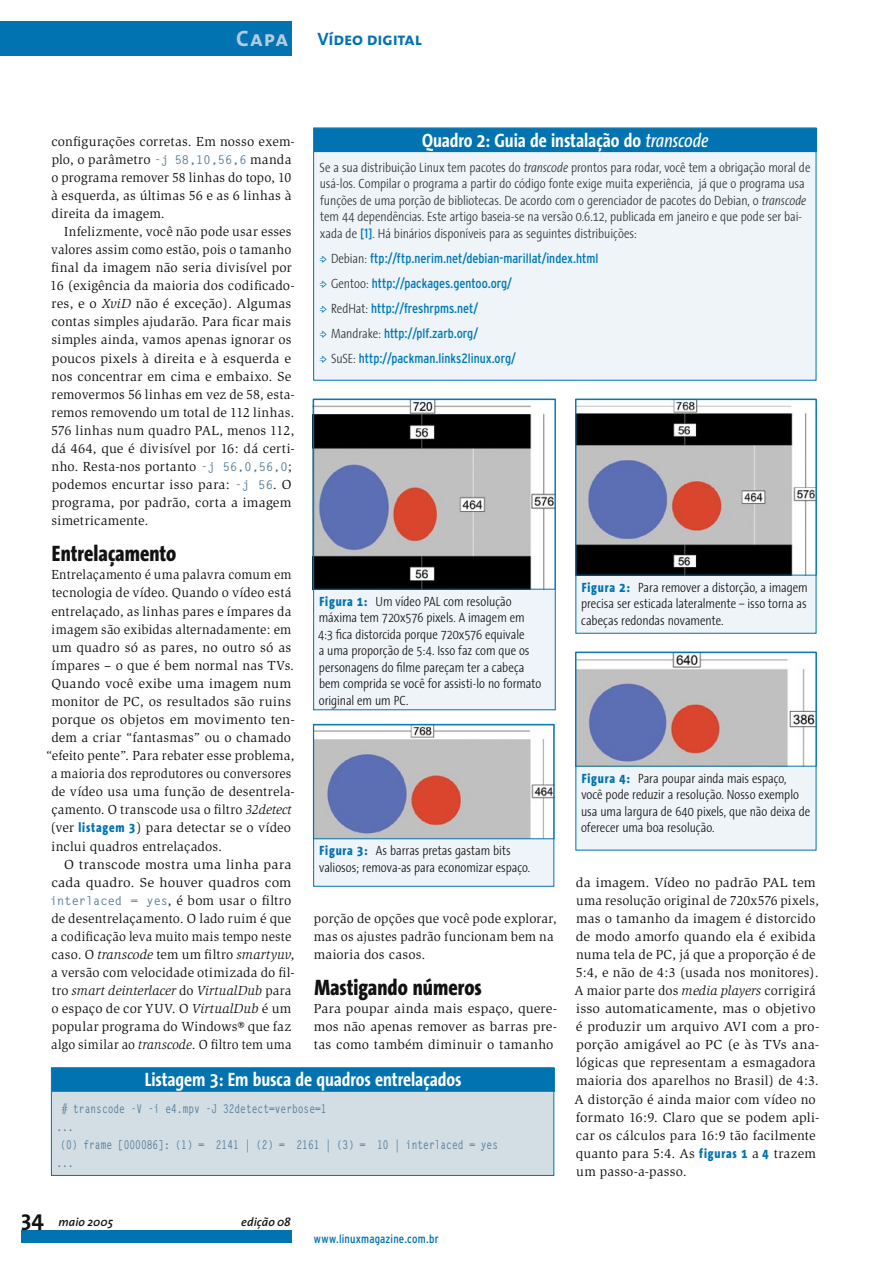
<style>
.page{position:relative;width:893px;height:1263px;background:#fff}
.page>*{position:absolute;margin:0;border:0;box-sizing:border-box;transform-origin:0 0}
.subtitle{font:800 22.5px "The Sans Condensed";color:#121212}
.t1{font:22.5px "The Sans Bold Caps";color:#b5cce0}
.t2{font:700 22.5px "The Sans";color:#121212}
.title_box{font:700 19.5px "The Sans Condensed";letter-spacing:-.005em;color:#fff}
.t3{font:18px "The Sans Bold Caps";letter-spacing:-.01em;color:#0073b0}
.paragraph_one{font:13.5px/18px "Slimbach";letter-spacing:.01em;color:#121212;text-align:justify}
.paragraph{font:13.5px/18px "Slimbach";letter-spacing:.015em;color:#121212}
.t4{font:300 13.5px/16.5px "The Sans Condensed";color:#121212}
.paragraph_box{font:300 13.5px/16.5px "The Sans Condensed";color:#303232}
.paragraph-2{font:13.5px/18px "Slimbach";letter-spacing:.015em;color:#121212;scale:1.04 1}
.paragraph_box_list{font:condensed 13.5px "Interstate";color:#007ab5}
.paragraph_one-2{font:13.5px "Slimbach";letter-spacing:.01em;color:#121212;scale:.95 1}
.paragraph_one-3{font:13.5px "Slimbach";letter-spacing:.01em;color:#121212;scale:1.05 1}
.codelist_box{font:700 12px "Gothic Looser";color:#577c98;scale:.8 1}
.t5{font:condensed 12px "Interstate";letter-spacing:.015em;color:#0073b0}
.t6{font:italic 600 12px "The Sans";letter-spacing:.01em;color:#121212}
.s1{font-weight:400;font-style:italic}
.s2{font-style:italic}
.s3{font-family:"Interstate";font-weight:400;font-stretch:condensed;color:#007ab5}
.s4{font-family:"The Sans Condensed";font-weight:300;font-stretch:normal;color:#303232}
.s5{font-family:"Gothic Looser";font-weight:700;font-size:12px;color:#577c98}
.s6{font-family:"The Sans Condensed";font-weight:800;color:#0073b0}
.s7{font-weight:800;color:#0073b0}
</style>
<div class="page">
<div style="left:51px;top:1068px;width:503px;height:107px;background:#d2dde4"></div>
<div style="left:52px;top:1068px;width:503px;height:24px;background:#0073b0"></div>
<div style="left:51px;top:1067px;width:503px;height:109px;border:1px solid #0073b0"></div>
<div style="left:314px;top:128px;width:502px;height:252px;background:#eff4f8"></div>
<div style="left:314px;top:128px;width:503px;height:24px;background:#0073b0"></div>
<div style="left:313px;top:128px;width:503px;height:253px;border:1px solid #0073b0"></div>
<svg style="left:313px;top:398px;width:243px;height:312px"></svg>
<svg style="left:313px;top:724px;width:242px;height:163px"></svg>
<svg style="left:575px;top:398px;width:242px;height:236px"></svg>
<svg style="left:575px;top:651px;width:242px;height:200px"></svg>
<div style="left:0;top:21px;width:292px;height:34px;background:#0073b0"></div>
<div style="left:21px;top:1230px;width:271px;height:13px;background:#0073b0"></div>
<h1 class="t1" style="left:236px;top:20px;width:54px">Capa</h1>
<h3 class="t3" style="left:317px;top:24px;width:106px">Vídeo digital</h3>
<p class="title_box" style="left:422px;top:124px;width:288px">Quadro 2: Guia de instalação do <span class="s1">transcode</span></p>
<p class="paragraph_box" style="left:320px;top:159px;width:492px">Se a sua distribuição Linux tem pacotes do <span class="s2">transcode</span> prontos para rodar, você tem a obrigação moral de usá-los. Compilar o programa a partir do código fonte exige muita experiência, já que o programa usa funções de uma porção de bibliotecas. De acordo com o gerenciador de pacotes do Debian, o <span class="s2">transcode </span>tem 44 dependências. Este artigo baseia-se na versão 0.6.12, publicada em janeiro e que pode ser bai&shy;xada de <span class="s3">[1]</span>. Há binários disponíveis para as seguintes distribuições:</p>
<p class="paragraph_box_list" style="left:331px;top:251px;width:269px"><span class="s4">Debian:</span> ftp://ftp.nerim.net/debian-marillat/index.html</p>
<p class="paragraph_box_list" style="left:331px;top:276px;width:182px"><span class="s4">Gentoo:</span> http://packages.gentoo.org/</p>
<p class="paragraph_box_list" style="left:331px;top:301px;width:149px"><span class="s4">RedHat:</span> http://freshrpms.net/</p>
<p class="paragraph_box_list" style="left:331px;top:326px;width:149px"><span class="s4">Mandrake:</span> http://plf.zarb.org/</p>
<p class="paragraph_box_list" style="left:331px;top:351px;width:186px"><span class="s4">SuSE:</span> http://packman.links2linux.org/</p>
<p class="paragraph" style="left:51px;top:132px;width:245px">configurações corretas. Em nosso exem&shy;plo, o parâmetro <span class="s5">-j 58,10,56,6</span> manda o programa remover 58 linhas do topo, 10 à esquerda, as últimas 56 e as 6 linhas à direita da imagem.</p>
<p class="paragraph" style="left:50px;top:223px;width:246px;text-indent:14px">Infelizmente, você não pode usar esses valores assim como estão, pois o tamanho final da imagem não seria divisível por 16 (exigência da maioria dos codificado&shy;res, e o <span class="s2">XviD</span> não é exceção). Algumas contas simples ajudarão. Para ficar mais simples ainda, vamos apenas ignorar os poucos pixels à direita e à esquerda e nos concentrar em cima e embaixo. Se removermos 56 linhas em vez de 58, esta&shy;remos removendo um total de 112 linhas.<br>576 linhas num quadro PAL, menos 112, dá 464, que é divisível por 16: dá certi&shy;nho. Resta-nos portanto <span class="s5">-j 56,0,56,0</span>; podemos encurtar isso para: <span class="s5">-j 56</span>. O programa, por padrão, corta a imagem simetricamente.</p>
<p class="subtitle" style="left:52px;top:541px;width:126px">Entrelaçamento</p>
<p class="paragraph_one-2" style="left:52px;top:567px;width:254px">Entrelaçamento é uma palavra comum em</p>
<p class="paragraph_one" style="left:52px;top:584px;width:241px">tecnologia de vídeo. Quando o vídeo está</p>
<p class="paragraph_one" style="left:51px;top:602px;width:242px">entrelaçado, as linhas pares e ímpares da</p>
<p class="paragraph_one" style="left:52px;top:620px;width:241px">imagem são exibidas alternadamente: em</p>
<p class="paragraph_one" style="left:52px;top:638px;width:241px">um quadro só as pares, no outro só as</p>
<p class="paragraph_one" style="left:52px;top:656px;width:244px">ímpares – o que é bem normal nas TVs.</p>
<p class="paragraph_one" style="left:51px;top:674px;width:242px">Quando você exibe uma imagem num</p>
<p class="paragraph_one" style="left:52px;top:692px;width:241px">monitor de PC, os resultados são ruins</p>
<p class="paragraph_one-3" style="left:52px;top:712px;width:233px">porque os objetos em movimento ten-</p>
<p class="paragraph_one" style="left:51px;top:729px;width:241px">dem a criar “fantasmas” ou o chamado</p>
<p class="paragraph_one" style="left:46px;top:747px;width:250px">“efeito pente”. Para rebater esse problema,</p>
<p class="paragraph_one-2" style="left:51px;top:766px;width:254px">a maioria dos reprodutores ou conversores</p>
<p class="paragraph_one" style="left:51px;top:783px;width:245px">de vídeo usa uma função de desentrela-</p>
<p class="paragraph_one" style="left:51px;top:801px;width:242px">çamento. O transcode usa o filtro <span class="s2">32detect</span></p>
<p class="paragraph_one" style="left:51px;top:819px;width:242px">(ver <span class="s6">listagem 3</span>) para detectar se o vídeo</p>
<p class="paragraph_one" style="left:52px;top:837px;width:172px">inclui quadros entrelaçados.</p>
<p class="paragraph-2" style="left:50px;top:855px;width:237px;text-indent:14px">O transcode mostra uma linha para cada quadro. Se houver quadros com <span class="s5">interlaced = yes</span>, é bom usar o filtro de desentrelaçamento. O lado ruim é que a codificação leva muito mais tempo neste caso. O <span class="s2">transcode</span> tem um filtro <span class="s2">smartyuv</span>, a versão com velocidade otimizada do fil&shy;tro <span class="s2">smart deinterlacer</span> do <span class="s2">VirtualDub</span> para o espaço de cor YUV. O <span class="s2">VirtualDub</span> é um popular programa do Windows® que faz algo similar ao <span class="s2">transcode</span>. O filtro tem uma</p>
<p class="t4" style="left:581px;top:579px;width:228px;text-align:justify"><span class="s7">Figura 2:</span> Para remover a distorção, a imagem precisa ser esticada lateralmente – isso torna as cabeças redondas novamente.</p>
<p class="t4" style="left:318px;top:593px;width:225px"><span class="s7">Figura 1:</span> Um vídeo PAL com resolução máxima tem 720x576 pixels. A imagem em 4:3 fica distorcida porque 720x576 equivale<br>a uma proporção de 5:4. Isso faz com que os personagens do filme pareçam ter a cabeça bem comprida se você for assisti-lo no formato original em um PC.</p>
<p class="t4" style="left:581px;top:770px;width:231px"><span class="s7">Figura 4:</span> Para poupar ainda mais espaço, você pode reduzir a resolução. Nosso exemplo usa uma largura de 640 pixels, que não deixa de oferecer uma boa resolução.</p>
<p class="t4" style="left:319px;top:842px;width:213px"><span class="s7">Figura 3:</span> As barras pretas gastam bits valiosos; remova-as para economizar espaço.</p>
<p class="paragraph_one" style="left:574px;top:873px;width:246px;text-align:left">da imagem. Vídeo no padrão PAL tem uma resolução original de 720x576 pixels, mas o tamanho da imagem é distorcido de modo amorfo quando ela é exibida numa tela de PC, já que a proporção é de 5:4, e não de 4:3 (usada nos monitores).<br>A maior parte dos <span class="s2">media players</span> corrigirá isso automaticamente, mas o objetivo é produzir um arquivo AVI com a pro&shy;porção amigável ao PC (e às TVs ana&shy;lógicas que representam a esmagadora maioria dos aparelhos no Brasil) de 4:3.<br>A distorção é ainda maior com vídeo no formato 16:9. Claro que se podem apli&shy;car os cálculos para 16:9 tão facilmente quanto para 5:4. As <span class="s6">figuras 1</span> a <span class="s6">4</span> trazem um passo-a-passo.</p>
<p class="paragraph" style="left:314px;top:909px;width:244px">porção de opções que você pode explorar, mas os ajustes padrão funcionam bem na maioria dos casos.</p>
<p class="subtitle" style="left:314px;top:975px;width:169px">Mastigando números</p>
<p class="paragraph_one" style="left:314px;top:1000px;width:245px">Para poupar ainda mais espaço, quere&shy;mos não apenas remover as barras pre&shy;tas como também diminuir o tamanho</p>
<p class="title_box" style="left:145px;top:1063px;width:318px">Listagem 3: Em busca de quadros entrelaçados</p>
<p class="codelist_box" style="left:62px;top:1100px;width:333px"># transcode -V -i e4.mpv -J 32detect=verbose=1</p>
<p class="codelist_box" style="left:56px;top:1118px;width:23px">...</p>
<p class="codelist_box" style="left:60px;top:1136px;width:549px">(0) frame [000086]: (1) = 2141 | (2) = 2161 | (3) = 10 | interlaced = yes</p>
<p class="codelist_box" style="left:56px;top:1154px;width:23px">...</p>
<h1 class="t2" style="left:21px;top:1199px;width:24px">34</h1>
<p class="t6" style="left:58px;top:1212px;width:56px">maio 2005</p>
<p class="t6" style="left:241px;top:1212px;width:51px">edição 08</p>
<p class="t5" style="left:314px;top:1232px;width:126px">www.linuxmagazine.com.br</p>
</div>
